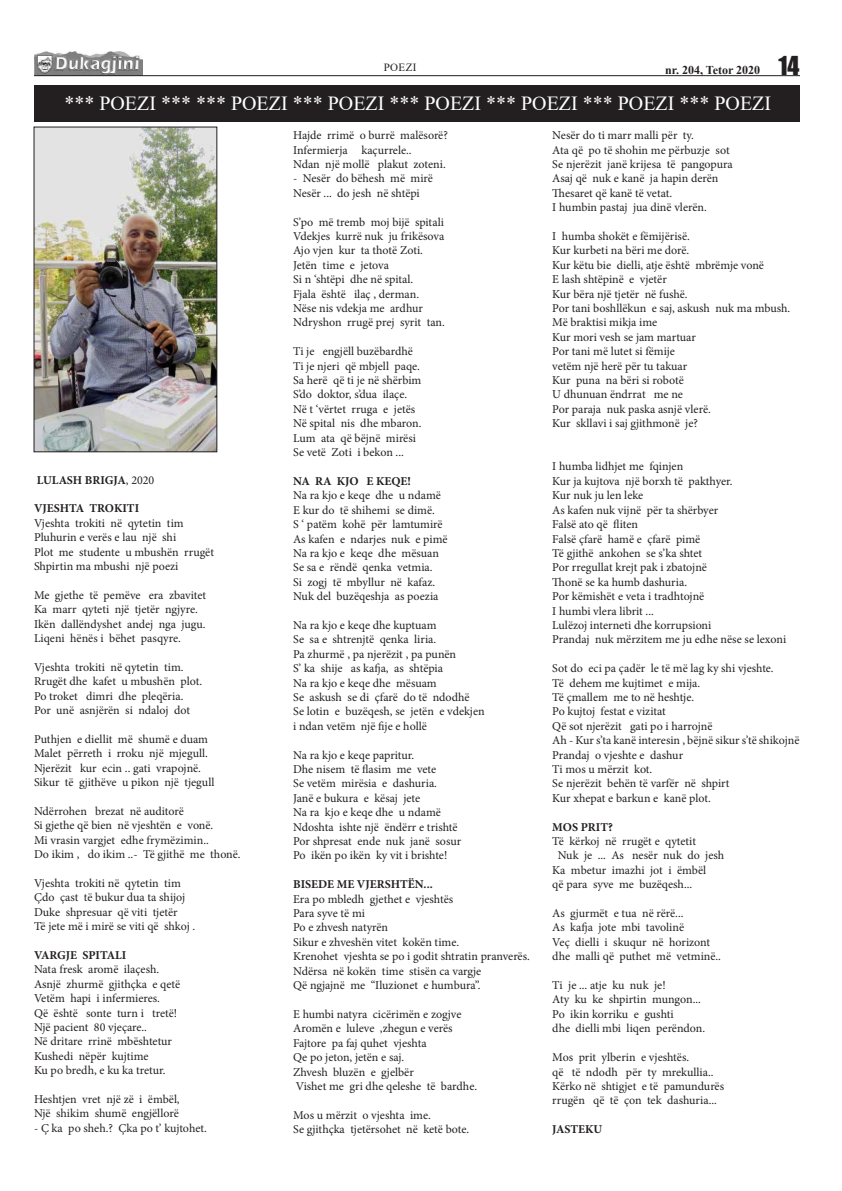
<style>
.page{position:relative;width:842px;height:1191px;background:#fff}
.page>*{position:absolute;margin:0;border:0;box-sizing:border-box;transform-origin:0 0}
.t1{font:20px "Times New Roman";color:#fff}
.t2{font:12px/14.4px "Minion Pro";color:#231f20}
.t3{font:700 12px "Minion Pro";color:#231f20}
.t4{font:700 12px "Times New Roman";color:#231f20}
.t5{font:11px "Times New Roman";letter-spacing:.035em;color:#231f20}
.s1{font-family:"Impact";font-weight:400;font-size:24px}
.s2{font-weight:400}
</style>
<div class="page">
<img style="left:34px;top:51px;width:109px;height:24px">
<hr style="left:34px;top:75px;width:766px;height:1px;background:#231f20">
<div style="left:35px;top:85px;width:765px;height:37px;background:#231f20"></div>
<img style="left:36px;top:129px;width:179px;height:321px">
<div style="left:34px;top:127px;width:183px;height:325px;border:1px solid #231f20"></div>
<p class="t5" style="left:384px;top:60px;width:34px">POEZI</p>
<p class="t4" style="left:665px;top:61px;width:136px">nr. 204, Tetor 2020 <span class="s1">14</span></p>
<h1 class="t1" style="left:64px;top:90px;width:708px">*** POEZI *** *** POEZI *** POEZI *** POEZI *** POEZI *** POEZI *** POEZI</h1>
<p class="t3" style="left:37px;top:471px;width:119px">LULASH BRIGJA<span class="s2">, 2020</span></p>
<p class="t3" style="left:34px;top:500px;width:107px">VJESHTA TROKITI</p>
<p class="t2" style="left:34px;top:516px;width:181px">Vjeshta trokiti në qytetin tim<br>Pluhurin e verës e lau një shi<br>Plot me studente u mbushën rrugët<br>Shpirtin ma mbushi një poezi</p>
<p class="t2" style="left:34px;top:588px;width:174px">Me gjethe të pemëve era zbavitet<br>Ka marr qyteti një tjetër ngjyre.<br>Ikën dallëndyshet andej nga jugu.<br>Liqeni hënës i bëhet pasqyre.</p>
<p class="t2" style="left:34px;top:660px;width:170px">Vjeshta trokiti në qytetin tim.<br>Rrugët dhe kafet u mbushën plot.<br>Po troket dimri dhe pleqëria.<br>Por unë asnjërën si ndaloj dot</p>
<p class="t2" style="left:34px;top:732px;width:182px">Puthjen e diellit më shumë e duam Malet përreth i rroku një mjegull.<br>Njerëzit kur ecin .. gati vrapojnë.<br>Sikur të gjithëve u pikon një tjegull</p>
<p class="t2" style="left:34px;top:804px;width:208px">Ndërrohen brezat në auditorë<br>Si gjethe që bien në vjeshtën e vonë.<br>Mi vrasin vargjet edhe frymëzimin..<br>Do ikim , do ikim ..- Të gjithë me thonë.</p>
<p class="t2" style="left:34px;top:876px;width:163px">Vjeshta trokiti në qytetin tim<br>Çdo çast të bukur dua ta shijoj<br>Duke shpresuar që viti tjetër<br>Të jete më i mirë se viti që shkoj .</p>
<p class="t3" style="left:34px;top:946px;width:94px">VARGJE SPITALI</p>
<p class="t2" style="left:34px;top:962px;width:148px">Nata fresk aromë ilaçesh.<br>Asnjë zhurmë gjithçka e qetë<br>Vetëm hapi i infermieres.<br>Që është sonte turn i tretë!<br>Një pacient 80 vjeçare..<br>Në dritare rrinë mbështetur<br>Kushedi nëpër kujtime<br>Ku po bredh, e ku ka tretur.</p>
<p class="t2" style="left:34px;top:1092px;width:147px">Heshtjen vret një zë i ëmbël,<br>Një shikim shumë engjëllorë</p>
<p class="t2" style="left:34px;top:1120px;width:174px">- Ç ka po sheh.? Çka po t’ kujtohet.</p>
<p class="t2" style="left:293px;top:128px;width:156px">Hajde rrimë o burrë malësorë?<br>Infermierja kaçurrele..<br>Ndan një mollë plakut zoteni.</p>
<p class="t2" style="left:293px;top:171px;width:141px">- Nesër do bëhesh më mirë<br>Nesër ... do jesh në shtëpi</p>
<p class="t2" style="left:293px;top:215px;width:153px">S’po më tremb moj bijë spitali<br>Vdekjes kurrë nuk ju frikësova<br>Ajo vjen kur ta thotë Zoti.<br>Jetën time e jetova<br>Si n ‘shtëpi dhe në spital.<br>Fjala është ilaç , derman.<br>Nëse nis vdekja me ardhur<br>Ndryshon rrugë prej syrit tan.</p>
<p class="t2" style="left:293px;top:344px;width:130px">Ti je engjëll buzëbardhë<br>Ti je njeri që mbjell paqe.<br>Sa herë që ti je në shërbim<br>S’do doktor, s’dua ilaçe.<br>Në t ‘vërtet rruga e jetës<br>Në spital nis dhe mbaron.<br>Lum ata që bëjnë mirësi<br>Se vetë Zoti i bekon ...</p>
<p class="t3" style="left:293px;top:472px;width:119px">NA RA KJO E KEQE!</p>
<p class="t2" style="left:293px;top:488px;width:156px">Na ra kjo e keqe dhe u ndamë<br>E kur do të shihemi se dimë.<br>S ‘ patëm kohë për lamtumirë<br>As kafen e ndarjes nuk e pimë<br>Na ra kjo e keqe dhe mësuan<br>Se sa e rëndë qenka vetmia.<br>Si zogj të mbyllur në kafaz.<br>Nuk del buzëqeshja as poezia</p>
<p class="t2" style="left:293px;top:618px;width:193px">Na ra kjo e keqe dhe kuptuam<br>Se sa e shtrenjtë qenka liria.<br>Pa zhurmë , pa njerëzit , pa punën<br>S’ ka shije as kafja, as shtëpia<br>Na ra kjo e keqe dhe mësuam<br>Se askush se di çfarë do të ndodhë<br>Se lotin e buzëqesh, se jetën e vdekjen i ndan vetëm një fije e hollë</p>
<p class="t2" style="left:293px;top:747px;width:170px">Na ra kjo e keqe papritur.<br>Dhe nisem të flasim me vete<br>Se vetëm mirësia e dashuria.<br>Janë e bukura e kësaj jete<br>Na ra kjo e keqe dhe u ndamë<br>Ndoshta ishte një ëndërr e trishtë<br>Por shpresat ende nuk janë sosur<br>Po ikën po ikën ky vit i brishte!</p>
<p class="t3" style="left:293px;top:876px;width:141px">BISEDE ME VJERSHTËN...</p>
<p class="t2" style="left:293px;top:891px;width:238px">Era po mbledh gjethet e vjeshtës<br>Para syve të mi<br>Po e zhvesh natyrën<br>Sikur e zhveshën vitet kokën time.<br>Krenohet vjeshta se po i godit shtratin pranverës.<br>Ndërsa në kokën time stisën ca vargje<br>Që ngjajnë me “Iluzionet e humbura”.</p>
<p class="t2" style="left:293px;top:1007px;width:185px">E humbi natyra cicërimën e zogjve<br>Aromën e luleve ,zhegun e verës<br>Fajtore pa faj quhet vjeshta<br>Qe po jeton, jetën e saj.<br>Zhvesh bluzën e gjelbër<br>Vishet me gri dhe qeleshe të bardhe.</p>
<p class="t2" style="left:293px;top:1107px;width:178px">Mos u mërzit o vjeshta ime.<br>Se gjithçka tjetërsohet në ketë bote.</p>
<p class="t2" style="left:552px;top:128px;width:182px">Nesër do ti marr malli për ty.<br>Ata që po të shohin me përbuzje sot<br>Se njerëzit janë krijesa të pangopura<br>Asaj që nuk e kanë ja hapin derën<br>Thesaret që kanë të vetat.<br>I humbin pastaj jua dinë vlerën.</p>
<p class="t2" style="left:552px;top:229px;width:239px">I humba shokët e fëmijërisë.<br>Kur kurbeti na bëri me dorë.<br>Kur këtu bie dielli, atje është mbrëmje vonë<br>E lash shtëpinë e vjetër<br>Kur bëra një tjetër në fushë.<br>Por tani boshllëkun e saj, askush nuk ma mbush.<br>Më braktisi mikja ime<br>Kur mori vesh se jam martuar<br>Por tani më lutet si fëmije<br>vetëm një herë për tu takuar<br>Kur puna na bëri si robotë<br>U dhunuan ëndrrat me ne<br>Por paraja nuk paska asnjë vlerë.<br>Kur skllavi i saj gjithmonë je?</p>
<p class="t2" style="left:552px;top:459px;width:235px">I humba lidhjet me fqinjen<br>Kur ja kujtova një borxh të pakthyer.<br>Kur nuk ju len leke<br>As kafen nuk vijnë për ta shërbyer<br>Falsë ato që fliten<br>Falsë çfarë hamë e çfarë pimë<br>Të gjithë ankohen se s’ka shtet<br>Por rregullat krejt pak i zbatojnë<br>Thonë se ka humb dashuria.<br>Por këmishët e veta i tradhtojnë<br>I humbi vlera librit ...<br>Lulëzoj interneti dhe korrupsioni<br>Prandaj nuk mërzitem me ju edhe nëse se lexoni</p>
<p class="t2" style="left:552px;top:661px;width:249px">Sot do eci pa çadër le të më lag ky shi vjeshte.<br>Të dehem me kujtimet e mija.<br>Të çmallem me to në heshtje.<br>Po kujtoj festat e vizitat<br>Që sot njerëzit gati po i harrojnë<br>Ah - Kur s’ta kanë interesin , bëjnë sikur s’të shikojnë<br>Prandaj o vjeshte e dashur<br>Ti mos u mërzit kot.<br>Se njerëzit behën të varfër në shpirt<br>Kur xhepat e barkun e kanë plot.</p>
<p class="t3" style="left:552px;top:818px;width:62px">MOS PRIT?</p>
<p class="t2" style="left:552px;top:834px;width:145px">Të kërkoj në rrugët e qytetit</p>
<p class="t2" style="left:558px;top:848px;width:168px">Nuk je ... As nesër nuk do jesh</p>
<p class="t2" style="left:552px;top:863px;width:155px">Ka mbetur imazhi jot i ëmbël</p>
<p class="t2" style="left:552px;top:877px;width:141px">që para syve me buzëqesh...</p>
<p class="t2" style="left:552px;top:906px;width:170px">As gjurmët e tua në rërë...<br>As kafja jote mbi tavolinë<br>Veç dielli i skuqur në horizont dhe malli që puthet më vetminë..</p>
<p class="t2" style="left:552px;top:978px;width:154px">Ti je ... atje ku nuk je!<br>Aty ku ke shpirtin mungon...<br>Po ikin korriku e gushti<br>dhe dielli mbi liqen perëndon.</p>
<p class="t2" style="left:552px;top:1050px;width:173px">Mos prit ylberin e vjeshtës.<br>që të ndodh për ty mrekullia..<br>Kërko në shtigjet e të pamundurës rrugën që të çon tek dashuria...</p>
<p class="t3" style="left:552px;top:1120px;width:51px">JASTEKU</p>
</div>
